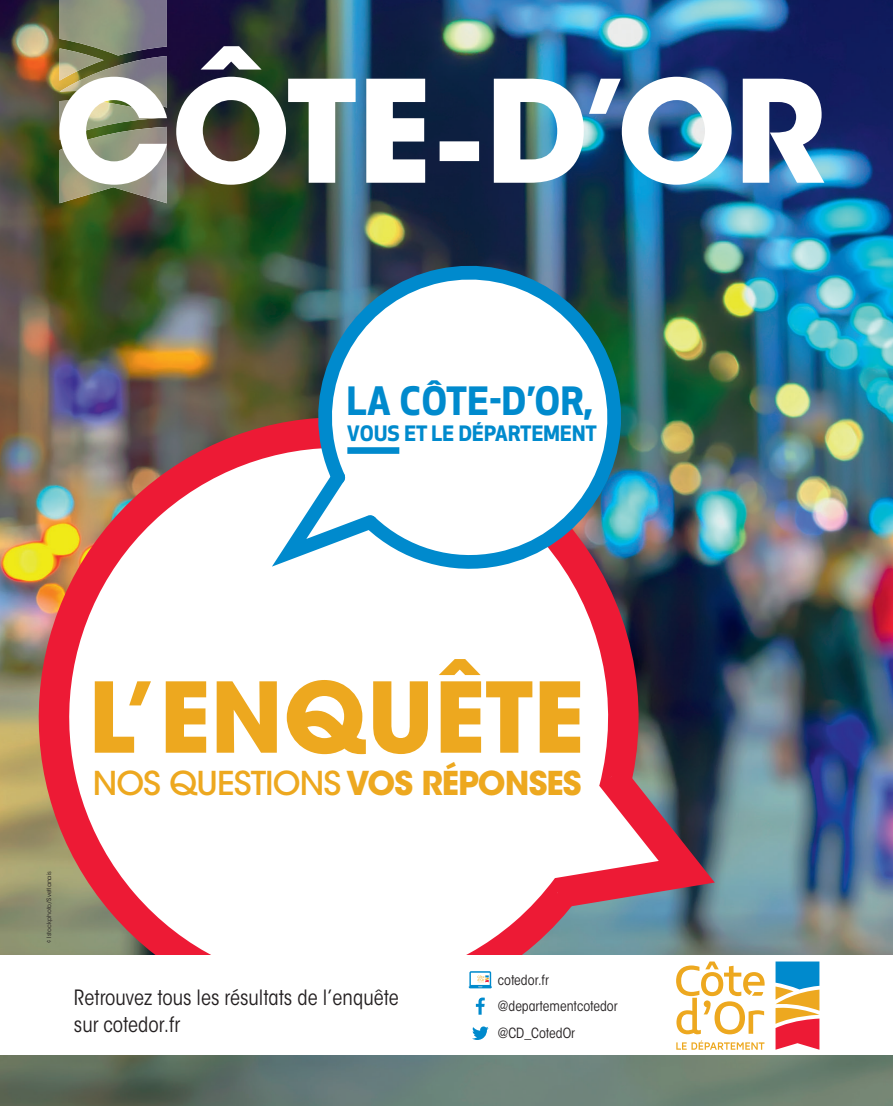
<style>
.page{position:relative;width:893px;height:1106px;background:#fff}
.page>*{position:absolute;margin:0;border:0;box-sizing:border-box;transform-origin:0 0}
.t1{font:700 96.45px "ITC Avant Garde Std";color:#eda81f}
.t2{font:700 38.1px "Apex New";letter-spacing:.01em;color:#008acd}
.t3{font:500 32.7px "ITC Avant Garde Std";letter-spacing:-.03em;color:#eda81f}
.t4{font:condensed 21px/27px "ITC Avant Garde Std";color:#231f20}
.t5{font:700 20.7px "Apex New";letter-spacing:.01em;color:#008acd}
.t6{font:condensed 13.95px/26.1px "ITC Avant Garde Std";color:#231f20}
.t7{font:6px "ITC Avant Garde Std";color:#231f20}
.s1{font-weight:700}
</style>
<div class="page">
<img style="left:0;top:0;width:893px;height:1106px">
<img style="left:0;top:369px;width:637px;height:696px">
<svg style="left:522px;top:733px;width:221px;height:195px"></svg>
<svg style="left:312px;top:259px;width:316px;height:310px"></svg>
<svg style="left:255px;top:458px;width:133px;height:122px"></svg>
<div style="left:347px;top:447px;width:52px;height:7px;background:#008acd"></div>
<img style="left:60px;top:185px;width:107px;height:18px">
<img style="left:60px;top:0;width:107px;height:46px">
<div style="left:0;top:955px;width:893px;height:100px;background:#fff"></div>
<svg style="left:775px;top:961px;width:45px;height:89px"></svg>
<svg style="left:676px;top:961px;width:89px;height:73px"></svg>
<svg style="left:676px;top:1040px;width:88px;height:9px"></svg>
<img style="left:60px;top:46px;width:764px;height:139px">
<svg style="left:469px;top:971px;width:23px;height:17px"></svg>
<svg style="left:476px;top:997px;width:9px;height:17px"></svg>
<svg style="left:472px;top:1026px;width:17px;height:14px"></svg>
<h2 class="t2" style="left:347px;top:373px;width:248px">LA CÔTE-D’OR,</h2>
<p class="t5" style="left:347px;top:418px;width:252px">VOUS ET LE DÉPARTEMENT</p>
<h1 class="t1" style="left:88px;top:654px;width:498px">L’ENQUÊTE</h1>
<h3 class="t3" style="left:93px;top:763px;width:490px">NOS QUESTIONS <span class="s1">VOS RÉPONSES</span></h3>
<p class="t7" style="left:45px;top:943px;width:73px;rotate:-90deg">¢ Istockphoto/Svetlanais</p>
<p class="t4" style="left:74px;top:983px;width:326px">Retrouvez tous les résultats de l’enquête sur cotedor.fr</p>
<p class="t6" style="left:498px;top:967px;width:121px">cotedor.fr @departementcotedor @CD_CotedOr</p>
</div>
